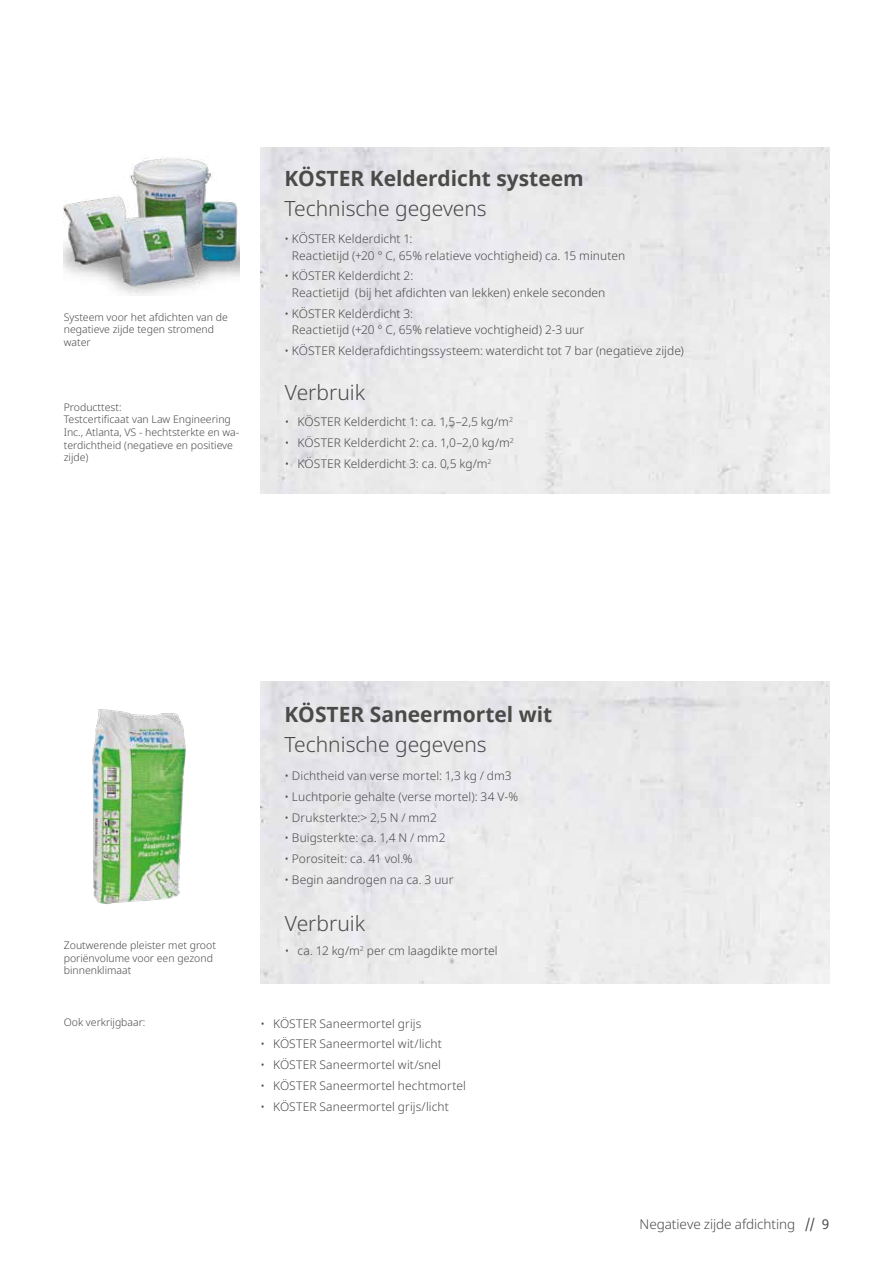
<style>
.page{position:relative;width:893px;height:1263px;background:#fff}
.page>*{position:absolute;margin:0;border:0;box-sizing:border-box;transform-origin:0 0}
.t1{font:300 21px "Noto Sans";color:#4a4a49}
.t2{font:700 21px "Noto Sans";color:#4a4a49}
.t3{font:300 13.5px "Noto Sans";letter-spacing:-.005em;color:#4a4a49}
.t4{font:300 12px/16.5px "Noto Sans";letter-spacing:.005em;color:#4a4a49}
.t5{font:300 10.5px/12.6px "Noto Sans";color:#4a4a49}
.s1{font-weight:400}
</style>
<div class="page">
<img style="left:92px;top:709px;width:94px;height:196px">
<img style="left:64px;top:157px;width:175px;height:138px">
<p class="t5" style="left:64px;top:311px;width:166px">Systeem voor het afdichten van de negatieve zijde tegen stromend water</p>
<p class="t5" style="left:64px;top:401px;width:177px">Producttest:<br>Testcertificaat van Law Engineering<br>Inc., Atlanta, VS - hechtsterkte en wa&shy;terdichtheid (negatieve en positieve zijde)</p>
<h1 class="t2" style="left:285px;top:164px;width:301px">KÖSTER Kelderdicht systeem</h1>
<h1 class="t1" style="left:285px;top:194px;width:204px">Technische gegevens</h1>
<p class="t4" style="left:292px;top:231px;width:335px;text-indent:-7px">• KÖSTER Kelderdicht 1:<br>Reactietijd (+20 ° C, 65% relatieve vochtigheid) ca. 15 minuten</p>
<p class="t4" style="left:292px;top:268px;width:315px;text-indent:-7px">• KÖSTER Kelderdicht 2:<br>Reactietijd (bij het afdichten van lekken) enkele seconden</p>
<p class="t4" style="left:292px;top:305px;width:294px;text-indent:-7px">• KÖSTER Kelderdicht 3:<br>Reactietijd (+20 ° C, 65% relatieve vochtigheid) 2-3 uur</p>
<p class="t4" style="left:285px;top:343px;width:401px">• KÖSTER Kelderafdichtingssysteem: waterdicht tot 7 bar (negatieve zijde)</p>
<h1 class="t1" style="left:285px;top:377px;width:82px">Verbruik</h1>
<p class="t4" style="left:285px;top:414px;width:230px">• KÖSTER Kelderdicht 1: ca. 1,5–2,5 kg/m<sup>2</sup></p>
<p class="t4" style="left:285px;top:434px;width:230px">• KÖSTER Kelderdicht 2: ca. 1,0–2,0 kg/m<sup>2</sup></p>
<p class="t4" style="left:285px;top:455px;width:208px">• KÖSTER Kelderdicht 3: ca. 0,5 kg/m<sup>2</sup></p>
<p class="t5" style="left:64px;top:939px;width:154px">Zoutwerende pleister met groot poriënvolume voor een gezond binnenklimaat</p>
<p class="t5" style="left:64px;top:1016px;width:83px">Ook verkrijgbaar:</p>
<h1 class="t2" style="left:285px;top:700px;width:269px">KÖSTER Saneermortel wit</h1>
<h1 class="t1" style="left:285px;top:730px;width:204px">Technische gegevens</h1>
<p class="t4" style="left:285px;top:768px;width:229px">• Dichtheid van verse mortel: 1,3 kg / dm3</p>
<p class="t4" style="left:285px;top:788px;width:235px">• Luchtporie gehalte (verse mortel): 34 V-%</p>
<p class="t4" style="left:285px;top:809px;width:154px">• Druksterkte:&gt; 2,5 N / mm2</p>
<p class="t4" style="left:285px;top:830px;width:162px">• Buigsterkte: ca. 1,4 N / mm2</p>
<p class="t4" style="left:285px;top:851px;width:130px">• Porositeit: ca. 41 vol.%</p>
<p class="t4" style="left:285px;top:871px;width:170px">• Begin aandrogen na ca. 3 uur</p>
<h1 class="t1" style="left:285px;top:908px;width:82px">Verbruik</h1>
<p class="t4" style="left:285px;top:942px;width:214px">• ca. 12 kg/m<sup>2</sup> per cm laagdikte mortel</p>
<p class="t4" style="left:260px;top:1015px;width:162px">• KÖSTER Saneermortel grijs</p>
<p class="t4" style="left:260px;top:1036px;width:183px">• KÖSTER Saneermortel wit/licht</p>
<p class="t4" style="left:260px;top:1057px;width:182px">• KÖSTER Saneermortel wit/snel</p>
<p class="t4" style="left:260px;top:1077px;width:207px">• KÖSTER Saneermortel hechtmortel</p>
<p class="t4" style="left:260px;top:1098px;width:190px">• KÖSTER Saneermortel grijs/licht</p>
<p class="t3" style="left:639px;top:1214px;width:191px">Negatieve zijde afdichting <span class="s1">// 9</span></p>
</div>
